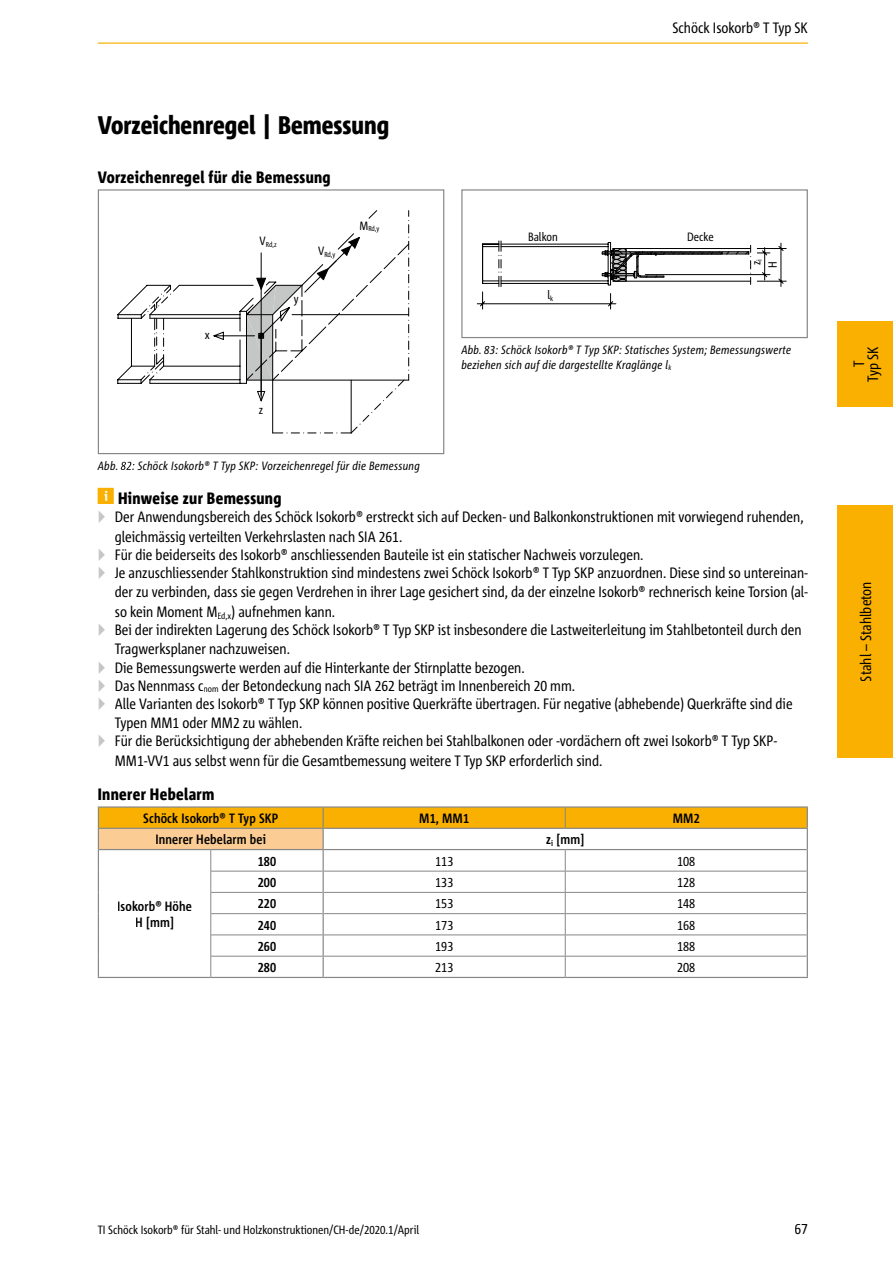
<style>
.page{position:relative;width:893px;height:1263px;background:#fff}
.page>*{position:absolute;margin:0;border:0;box-sizing:border-box;transform-origin:0 0}
.t1{font:800 condensed 25.5px "Corpid Schoeck";color:#000}
.t2{font:800 condensed 16.5px "Corpid Schoeck";letter-spacing:.02em;color:#000}
.t3{font:condensed 15px/18.1px "Corpid Schoeck";color:#000}
.t4{font:700 condensed 13.5px/16.5px "Corpid Schoeck";letter-spacing:.01em;color:#000;text-align:center}
.t5{font:condensed 13.5px "Corpid Schoeck";color:#000}
.t6{font:italic condensed 12px/15px "Corpid Schoeck";letter-spacing:.02em;color:#000}
.t7{font:condensed 12px "Corpid Schoeck";color:#000}
.t8{font:12px "Corpid Cd Schoeck";color:#000}
.t9{font:7.2px "Corpid Cd Schoeck";color:#000}
.s1{color:#c5c6c6}
</style>
<div class="page">
<div style="left:838px;top:505px;width:55px;height:253px;background:#f9b000"></div>
<div style="left:838px;top:321px;width:55px;height:85px;background:#f9b000"></div>
<hr style="left:98px;top:43px;width:710px;height:1px;background:#f9b000">
<svg style="left:117px;top:291px;width:23px;height:93px"></svg>
<svg style="left:140px;top:210px;width:270px;height:224px"></svg>
<div style="left:98px;top:189px;width:346px;height:265px;border:1px solid #878786"></div>
<svg style="left:121px;top:462px;width:14px;height:8px"></svg>
<svg style="left:477px;top:241px;width:310px;height:69px"></svg>
<div style="left:461px;top:189px;width:347px;height:149px;border:1px solid #878786"></div>
<hr style="left:98px;top:806px;width:113px;height:2px;background:#878786">
<hr style="left:211px;top:806px;width:112px;height:2px;background:#878786">
<hr style="left:323px;top:806px;width:242px;height:2px;background:#878786">
<hr style="left:565px;top:806px;width:243px;height:2px;background:#878786">
<svg style="left:98px;top:807px;width:710px;height:170px"></svg>
<hr style="left:99px;top:849px;width:112px;height:1px;background:#878786">
<hr style="left:211px;top:849px;width:112px;height:1px;background:#878786">
<hr style="left:323px;top:849px;width:242px;height:1px;background:#878786">
<hr style="left:565px;top:849px;width:242px;height:1px;background:#878786">
<hr style="left:98px;top:977px;width:113px;height:1px;background:#878786">
<hr style="left:211px;top:977px;width:112px;height:1px;background:#878786">
<hr style="left:323px;top:977px;width:242px;height:1px;background:#878786">
<hr style="left:565px;top:977px;width:243px;height:1px;background:#878786">
<div style="left:144px;top:813px;width:134px;height:13px;background:#f9b000"></div>
<div style="left:420px;top:813px;width:49px;height:12px;background:#f9b000"></div>
<div style="left:673px;top:813px;width:26px;height:10px;background:#f9b000"></div>
<div style="left:156px;top:834px;width:109px;height:10px;background:#fbcc93"></div>
<h1 class="t1" style="left:98px;top:109px;width:293px">Vorzeichenregel | Bemessung</h1>
<p class="t2" style="left:98px;top:167px;width:234px">Vorzeichenregel für die Bemessung</p>
<p class="t8" style="left:205px;top:327px;width:7px">x</p>
<p class="t9" style="left:260px;top:240px;width:19px"><sup>V</sup>Rd,z</p>
<p class="t8" style="left:294px;top:291px;width:6px">y</p>
<p class="t9" style="left:318px;top:250px;width:19px"><sup>V</sup>Rd,y</p>
<p class="t9" style="left:359px;top:224px;width:21px"><sup>M</sup>Rd,y</p>
<p class="t8" style="left:259px;top:403px;width:6px">z</p>
<p class="t6" style="left:98px;top:458px;width:22px">Abb.</p>
<p class="t6" style="left:138px;top:458px;width:284px">Schöck Isokorb® T Typ SKP: Vorzeichenregel für die Bemessung</p>
<p class="t3" style="left:672px;top:18px;width:137px">Schöck Isokorb® T Typ SK</p>
<p class="t7" style="left:528px;top:229px;width:31px">Balkon</p>
<p class="t7" style="left:687px;top:229px;width:28px">Decke</p>
<p class="t7" style="left:547px;top:287px;width:7px">l<sub>k</sub></p>
<p class="t7" style="left:749px;top:265px;width:7px;rotate:-90deg">z<sub>i</sub></p>
<p class="t7" style="left:765px;top:268px;width:8px;rotate:-90deg">H</p>
<p class="t6" style="left:461px;top:342px;width:331px">Abb. 83: Schöck Isokorb® T Typ SKP: Statisches System; Bemessungswerte beziehen sich auf die dargestellte Kraglänge l<sub>k</sub></p>
<p class="t2" style="left:118px;top:488px;width:165px">Hinweise zur Bemessung</p>
<p class="t3" style="left:115px;top:507px;width:690px;line-height:19.5px;text-indent:-17px"><span class="s1">▶</span> Der Anwendungsbereich des Schöck Isokorb® erstreckt sich auf Decken- und Balkonkonstruktionen mit vorwiegend ruhenden, gleichmässig verteilten Verkehrslasten nach SIA 261.</p>
<p class="t3" style="left:98px;top:545px;width:711px"><span class="s1">▶</span> Für die beiderseits des Isokorb® anschliessenden Bauteile ist ein statischer Nachweis vorzulegen.<br><span class="s1">▶</span> Je anzuschliessender Stahlkonstruktion sind mindestens zwei Schöck Isokorb® T Typ SKP anzuordnen. Diese sind so untereinan-</p>
<p class="t3" style="left:115px;top:582px;width:694px;line-height:19.5px">der zu verbinden, dass sie gegen Verdrehen in ihrer Lage gesichert sind, da der einzelne Isokorb® rechnerisch keine Torsion (al&shy;so kein Moment M<sub>Ed,x</sub>) aufnehmen kann.</p>
<p class="t3" style="left:115px;top:620px;width:688px;line-height:19.5px;text-indent:-17px"><span class="s1">▶</span> Bei der indirekten Lagerung des Schöck Isokorb® T Typ SKP ist insbesondere die Lastweiterleitung im Stahlbetonteil durch den<br>Tragwerksplaner nachzuweisen.</p>
<p class="t3" style="left:98px;top:658px;width:696px"><span class="s1">▶</span> Die Bemessungswerte werden auf die Hinterkante der Stirnplatte bezogen.<br><span class="s1">▶</span> Das Nennmass c<sub>nom</sub> der Betondeckung nach SIA 262 beträgt im Innenbereich 20 mm.<br><span class="s1">▶</span> Alle Varianten des Isokorb® T Typ SKP können positive Querkräfte übertragen. Für negative (abhebende) Querkräfte sind die</p>
<p class="t3" style="left:98px;top:714px;width:681px;text-indent:17px">Typen MM1 oder MM2 zu wählen.<br><span class="s1">▶</span> Für die Berücksichtigung der abhebenden Kräfte reichen bei Stahlbalkonen oder -vordächern oft zwei Isokorb® T Typ SKP-</p>
<p class="t3" style="left:115px;top:751px;width:489px">MM1-VV1 aus selbst wenn für die Gesamtbemessung weitere T Typ SKP erforderlich sind.</p>
<p class="t2" style="left:98px;top:784px;width:118px">Innerer Hebelarm</p>
<p class="t4" style="left:143px;top:810px;width:136px">Schöck Isokorb® T Typ SKP</p>
<p class="t4" style="left:419px;top:810px;width:51px">M1, MM1</p>
<p class="t4" style="left:673px;top:810px;width:28px">MM2</p>
<p class="t4" style="left:156px;top:831px;width:112px">Innerer Hebelarm bei</p>
<p class="t4" style="left:546px;top:831px;width:39px">z<sub>i</sub> [mm]</p>
<p class="t4" style="left:117px;top:897px;width:76px">Isokorb® Höhe<br>H [mm]</p>
<p class="t4" style="left:258px;top:853px;width:20px">180</p>
<p class="t5" style="left:435px;top:852px;width:20px">113</p>
<p class="t5" style="left:677px;top:852px;width:20px">108</p>
<p class="t4" style="left:258px;top:874px;width:20px">200</p>
<p class="t5" style="left:435px;top:874px;width:20px">133</p>
<p class="t5" style="left:677px;top:874px;width:20px">128</p>
<p class="t4" style="left:258px;top:895px;width:20px">220</p>
<p class="t5" style="left:435px;top:895px;width:20px">153</p>
<p class="t5" style="left:677px;top:895px;width:20px">148</p>
<p class="t4" style="left:258px;top:916px;width:20px">240</p>
<p class="t5" style="left:435px;top:916px;width:20px">173</p>
<p class="t5" style="left:677px;top:916px;width:20px">168</p>
<p class="t4" style="left:258px;top:938px;width:20px">260</p>
<p class="t5" style="left:435px;top:937px;width:20px">193</p>
<p class="t5" style="left:677px;top:937px;width:20px">188</p>
<p class="t4" style="left:258px;top:959px;width:20px">280</p>
<p class="t5" style="left:435px;top:959px;width:20px">213</p>
<p class="t5" style="left:677px;top:959px;width:20px">208</p>
<p class="t3" style="left:852px;top:382px;width:37px;line-height:14.1px;text-align:center;rotate:-90deg">T<br>Typ SK</p>
<p class="t3" style="left:857px;top:681px;width:102px;rotate:-90deg">Stahl – Stahlbeton</p>
<p class="t7" style="left:98px;top:1222px;width:323px">TI Schöck Isokorb® für Stahl- und Holzkonstruktionen/CH-de/2020.1/April</p>
<p class="t3" style="left:794px;top:1220px;width:15px">67</p>
</div>
